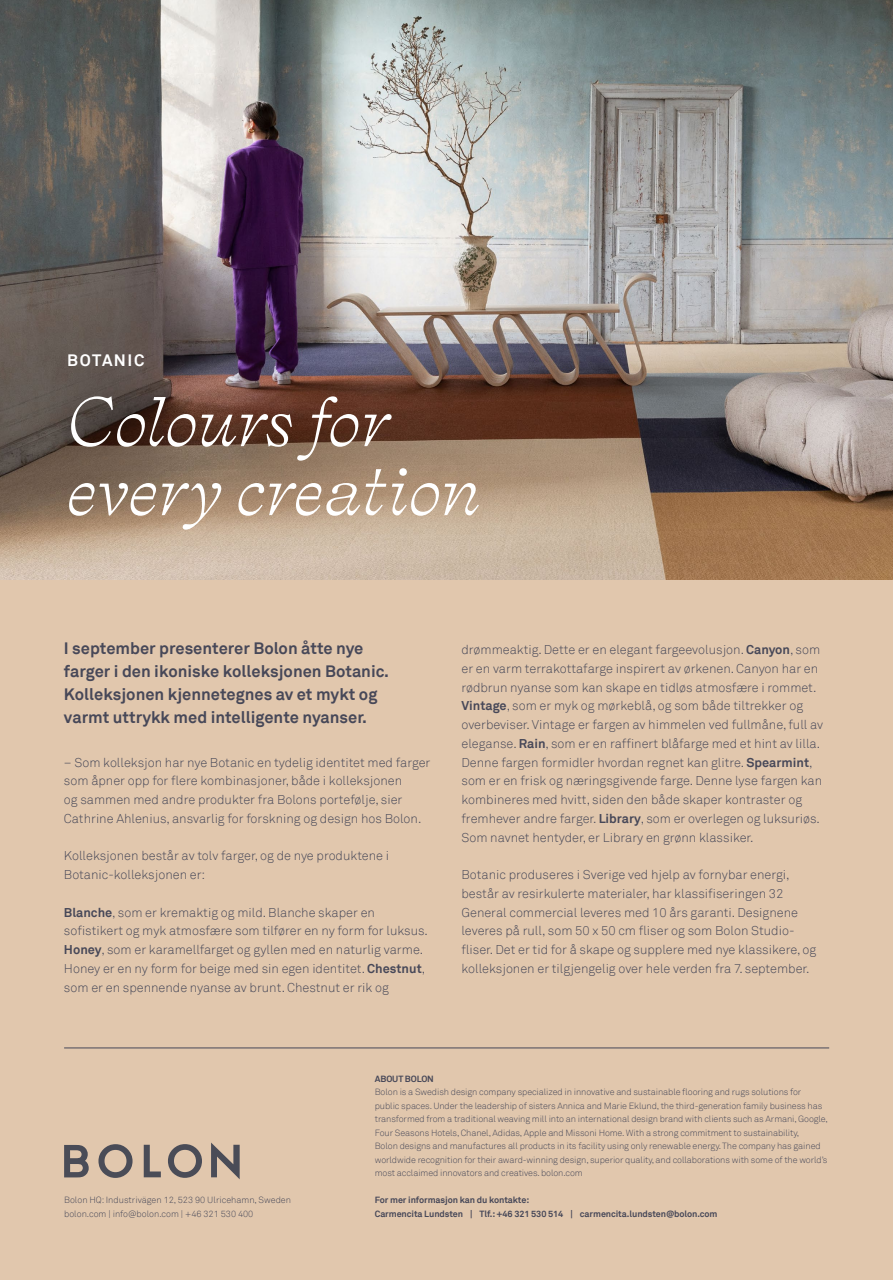
<style>
.page{position:relative;width:893px;height:1280px;background:#fff}
.page>*{position:absolute;margin:0;border:0;box-sizing:border-box;transform-origin:0 0}
.t1{font:italic 63px/69px "Self Modern";color:#fff}
.t2{font:700 16.5px/23.2px "Akkurat";color:#474858}
.t3{font:700 16.5px "Akkurat";letter-spacing:.09em;color:#fff}
.t4{font:300 12.75px/18.8px "Akkurat";color:#474858}
.t5{font:300 9px/13.5px "Akkurat";letter-spacing:-.01em;color:#474858}
.t6{font:700 9px/13.5px "Akkurat";letter-spacing:-.01em;color:#474858}
.s1{font-weight:700}
</style>
<div class="page">
<div style="left:0;top:4px;width:893px;height:1276px;background:#e1c7ad"></div>
<img style="left:0;top:0;width:893px;height:579px">
<svg style="left:168px;top:1144px;width:34px;height:34px"></svg>
<svg style="left:98px;top:1144px;width:35px;height:34px"></svg>
<svg style="left:144px;top:1145px;width:17px;height:32px"></svg>
<svg style="left:211px;top:1142px;width:29px;height:37px"></svg>
<svg style="left:64px;top:1145px;width:25px;height:32px"></svg>
<hr style="left:64px;top:1048px;width:765px;height:1px;background:#474858">
<p class="t3" style="left:67px;top:349px;width:79px">BOTANIC</p>
<h1 class="t1" style="left:64px;top:384px;width:416px">Colours for every creation</h1>
<p class="t2" style="left:64px;top:636px;width:327px">I september presenterer Bolon åtte nye farger i den ikoniske kolleksjonen Botanic.<br>Kolleksjonen kjennetegnes av et mykt og varmt uttrykk med intelligente nyanser.</p>
<p class="t4" style="left:64px;top:753px;width:368px">– Som kolleksjon har nye Botanic en tydelig identitet med farger som åpner opp for flere kombinasjoner, både i kolleksjonen<br>og sammen med andre produkter fra Bolons portefølje, sier Cathrine Ahlenius, ansvarlig for forskning og design hos Bolon.</p>
<p class="t4" style="left:64px;top:847px;width:327px">Kolleksjonen består av tolv farger, og de nye produktene i<br>Botanic-kolleksjonen er:</p>
<p class="t4" style="left:64px;top:903px;width:366px"><span class="s1">Blanche</span>, som er kremaktig og mild. Blanche skaper en sofistikert og myk atmosfære som tilfører en ny form for luksus.<br><span class="s1">Honey</span>, som er karamellfarget og gyllen med en naturlig varme.<br>Honey er en ny form for beige med sin egen identitet. <span class="s1">Chestnut</span>, som er en spennende nyanse av brunt. Chestnut er rik og</p>
<p class="t4" style="left:461px;top:640px;width:363px">drømmeaktig. Dette er en elegant fargeevolusjon. <span class="s1">Canyon</span>, som er en varm terrakottafarge inspirert av ørkenen. Canyon har en rødbrun nyanse som kan skape en tidløs atmosfære i rommet.<br><span class="s1">Vintage</span>, som er myk og mørkeblå, og som både tiltrekker og overbeviser. Vintage er fargen av himmelen ved fullmåne, full av eleganse. <span class="s1">Rain</span>, som er en raffinert blåfarge med et hint av lilla.<br>Denne fargen formidler hvordan regnet kan glitre. <span class="s1">Spearmint</span>, som er en frisk og næringsgivende farge. Denne lyse fargen kan kombineres med hvitt, siden den både skaper kontraster og fremhever andre farger. <span class="s1">Library</span>, som er overlegen og luksuriøs.<br>Som navnet hentyder, er Library en grønn klassiker.</p>
<p class="t4" style="left:461px;top:866px;width:356px">Botanic produseres i Sverige ved hjelp av fornybar energi, består av resirkulerte materialer, har klassifiseringen 32<br>General commercial leveres med 10 års garanti. Designene leveres på rull, som 50 x 50 cm fliser og som Bolon Studio&shy;fliser. Det er tid for å skape og supplere med nye klassikere, og kolleksjonen er tilgjengelig over hele verden fra 7. september.</p>
<p class="t5" style="left:64px;top:1193px;width:228px">Bolon HQ: Industrivägen 12, 523 90 Ulricehamn, Sweden bolon.com | info@bolon.com | +46 321 530 400</p>
<p class="t6" style="left:375px;top:1072px;width:61px">ABOUT BOLON</p>
<p class="t5" style="left:375px;top:1086px;width:455px">Bolon is a Swedish design company specialized in innovative and sustainable flooring and rugs solutions for public spaces. Under the leadership of sisters Annica and Marie Eklund, the third-generation family business has transformed from a traditional weaving mill into an international design brand with clients such as Armani, Google, Four Seasons Hotels, Chanel, Adidas, Apple and Missoni Home. With a strong commitment to sustainability,<br>Bolon designs and manufactures all products in its facility using only renewable energy. The company has gained worldwide recognition for their award-winning design, superior quality, and collaborations with some of the world’s most acclaimed innovators and creatives. bolon.com</p>
<p class="t6" style="left:375px;top:1193px;width:344px">For mer informasjon kan du kontakte:<br>Carmencita Lundsten | Tlf.: +46 321 530 514 | carmencita.lundsten@bolon.com</p>
</div>
